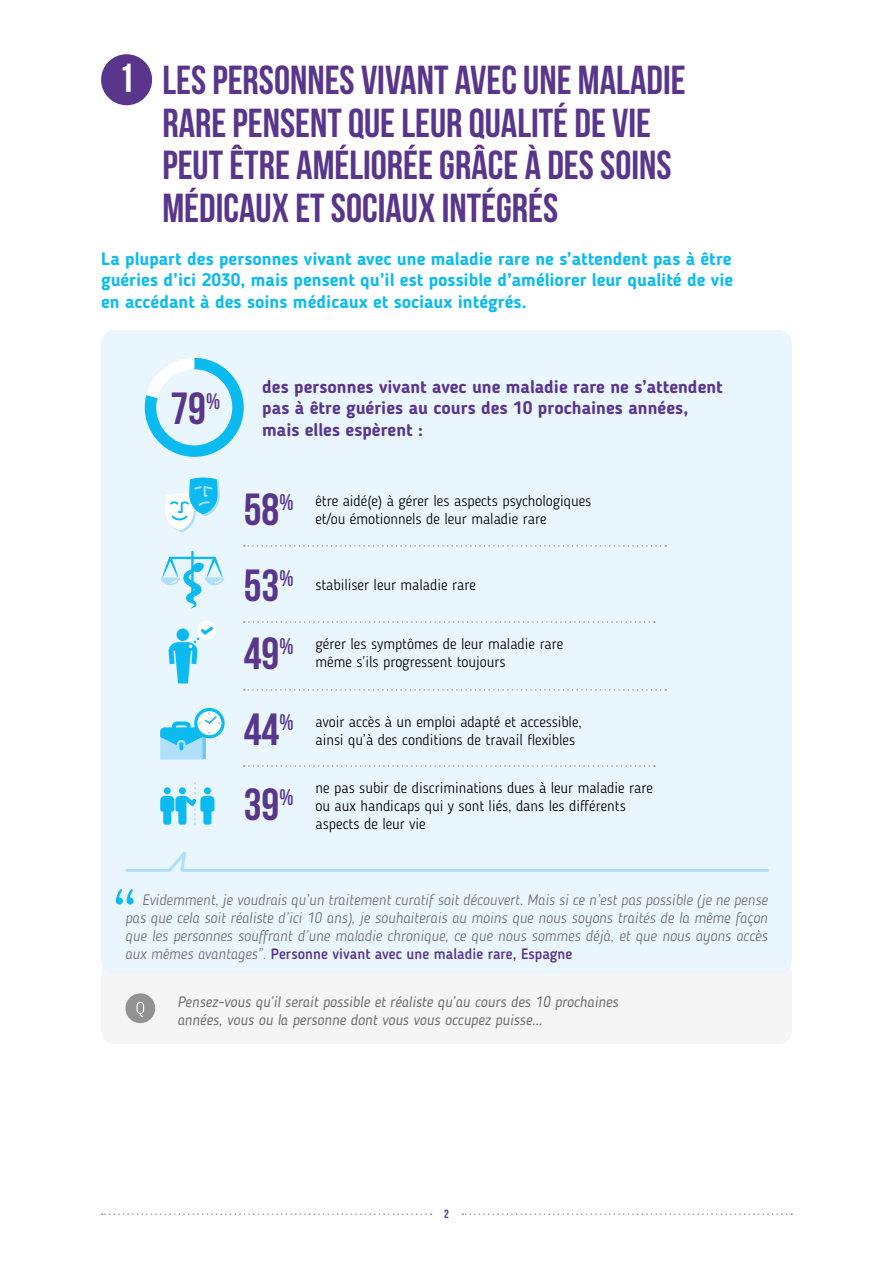
<style>
.page{position:relative;width:893px;height:1263px;background:#fff}
.page>*{position:absolute;margin:0;border:0;box-sizing:border-box;transform-origin:0 0}
.t1{font:45px "Bebas Neue";color:#59358c}
.t2{font:40.5px/42.6px "Bebas Neue";color:#59358c}
.t3{font:40.5px "Bebas Neue";color:#fff}
.t4{font:22.5px "Bebas Neue";color:#59358c}
.t5{font:700 18px/21.6px "Blogger Sans";color:#0bbbef;text-align:justify}
.t6{font:700 18px/21.6px "Blogger Sans";color:#59358c}
.t7{font:300 15px/18px "Blogger Sans";color:#000}
.t8{font:italic 300 15px/18px "Blogger Sans";color:#706f6f;text-align:justify}
.t9{font:italic 15px/18px "Blogger Sans";color:#706f6f}
.t10{font:12px "Bebas Neue";color:#59358c}
.s1{font-weight:500;font-style:normal;color:#59358c}
</style>
<div class="page">
<svg style="left:102px;top:1213px;width:330px;height:2px"></svg>
<svg style="left:462px;top:1213px;width:330px;height:2px"></svg>
<div style="left:101px;top:54px;width:51px;height:51px;background:#59358c;border-radius:50%"></div>
<div style="left:101px;top:960px;width:691px;height:84px;background:#f5f5f5;border-radius:13px"></div>
<div style="left:101px;top:330px;width:691px;height:643px;background:#e9f6fe"></div>
<div style="left:125px;top:993px;width:30px;height:30px;background:#929292;border-radius:50%"></div>
<svg style="left:137px;top:1002px;width:7px;height:15px"></svg>
<svg style="left:124px;top:842px;width:646px;height:31px;background:#e3f3fd"></svg>
<svg style="left:116px;top:889px;width:18px;height:15px"></svg>
<svg style="left:165px;top:477px;width:55px;height:55px"></svg>
<svg style="left:244px;top:765px;width:411px;height:2px"></svg>
<svg style="left:244px;top:621px;width:411px;height:2px"></svg>
<svg style="left:244px;top:689px;width:422px;height:2px"></svg>
<svg style="left:244px;top:545px;width:422px;height:2px"></svg>
<hr style="left:191px;top:551px;width:3px;height:51px;background:#0bbbef">
<svg style="left:160px;top:557px;width:64px;height:51px;background:#b9e8fa"></svg>
<div style="left:197px;top:620px;width:19px;height:20px;background:#fff;border-radius:50%"></div>
<svg style="left:169px;top:627px;width:44px;height:56px;background:#97e0f8"></svg>
<div style="left:194px;top:708px;width:31px;height:30px;border:3px solid #0bbbef;border-radius:50%"></div>
<svg style="left:160px;top:712px;width:61px;height:47px;background:#98def8"></svg>
<svg style="left:145px;top:358px;width:99px;height:99px;background:#b2e7fa"></svg>
<svg style="left:160px;top:782px;width:54px;height:43px;background:#83daf7"></svg>
<h2 class="t3" style="left:119px;top:56px;width:18px">1</h2>
<h2 class="t2" style="left:162px;top:58px;width:525px">LES PERSONNES VIVANT AVEC UNE MALADIE RARE PENSENT QUE LEUR QUALITÉ DE VIE PEUT ÊTRE AMÉLIORÉE GRÂCE À DES SOINS MÉDICAUX ET SOCIAUX INTÉGRÉS</h2>
<p class="t5" style="left:101px;top:247px;width:634px">La plupart des personnes vivant avec une maladie rare ne s’attendent pas à être guéries d’ici 2030, mais pensent qu’il est possible d’améliorer leur qualité de vie en accédant à des soins médicaux et sociaux intégrés.</p>
<h1 class="t1" style="left:170px;top:384px;width:51px">79<sup>%</sup></h1>
<p class="t6" style="left:262px;top:375px;width:462px">des personnes vivant avec une maladie rare ne s’attendent pas à être guéries au cours des 10 prochaines années, mais elles espèrent :</p>
<h1 class="t1" style="left:244px;top:485px;width:37px">58</h1>
<h3 class="t4" style="left:279px;top:490px;width:16px">%</h3>
<p class="t7" style="left:316px;top:491px;width:277px">être aidé(e) à gérer les aspects psychologiques</p>
<p class="t7" style="left:316px;top:509px;width:233px">et/ou émotionnels de leur maladie rare</p>
<h1 class="t1" style="left:244px;top:561px;width:51px">53<sup>%</sup></h1>
<p class="t7" style="left:316px;top:576px;width:162px">stabiliser leur maladie rare</p>
<h1 class="t1" style="left:244px;top:629px;width:37px">49</h1>
<h3 class="t4" style="left:279px;top:634px;width:16px">%</h3>
<p class="t7" style="left:316px;top:635px;width:249px">gérer les symptômes de leur maladie rare</p>
<p class="t7" style="left:316px;top:653px;width:192px">même s’ils progressent toujours</p>
<h1 class="t1" style="left:244px;top:705px;width:51px">44<sup>%</sup></h1>
<p class="t7" style="left:316px;top:713px;width:268px">avoir accès à un emploi adapté et accessible, ainsi qu’à des conditions de travail flexibles</p>
<h1 class="t1" style="left:244px;top:780px;width:51px">39<sup>%</sup></h1>
<p class="t7" style="left:316px;top:779px;width:339px">ne pas subir de discriminations dues à leur maladie rare ou aux handicaps qui y sont liés, dans les différents aspects de leur vie</p>
<p class="t8" style="left:125px;top:890px;width:644px;text-indent:17px">Evidemment, je voudrais qu’un traitement curatif soit découvert. Mais si ce n’est pas possible (je ne pense pas que cela soit réaliste d’ici 10 ans), je souhaiterais au moins que nous soyons traités de la même façon que les personnes souffrant d’une maladie chronique, ce que nous sommes déjà, et que nous ayons accès aux mêmes avantages”. <span class="s1">Personne vivant avec une maladie rare, Espagne</span></p>
<p class="t9" style="left:177px;top:993px;width:442px">Pensez-vous qu’il serait possible et réaliste qu’au cours des 10 prochaines années, vous ou la personne dont vous vous occupez puisse...</p>
<p class="t10" style="left:444px;top:1207px;width:6px">2</p>
</div>
